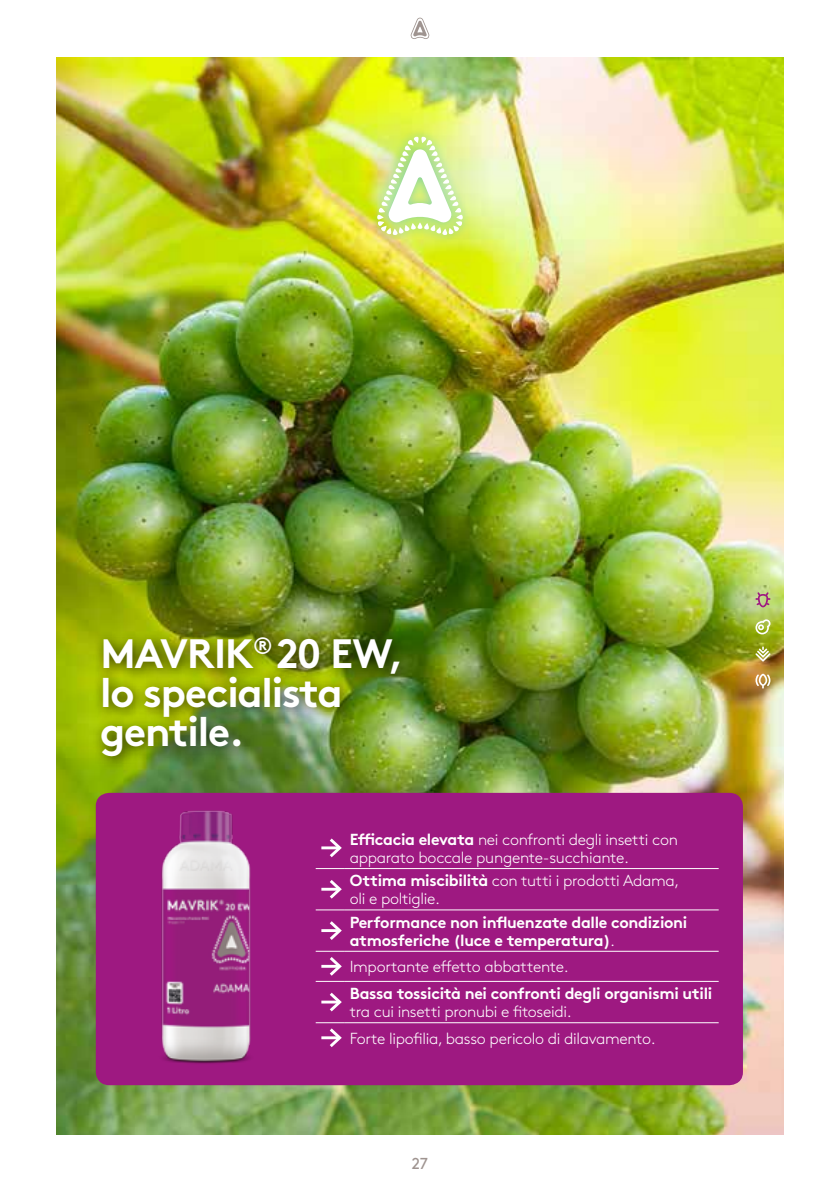
<style>
.page{position:relative;width:840px;height:1191px;background:#fff}
.page>*{position:absolute;margin:0;border:0;box-sizing:border-box;transform-origin:0 0}
.t1{font:700 41px/39px "Brown Std";letter-spacing:-.03em;color:#fff}
.t2{font:300 16px/18px "Brown Std";letter-spacing:-.02em;color:#fff}
.t3{font:700 16px/18px "Brown Std";letter-spacing:-.02em;color:#fff}
.t4{font:15.8px "Brown Std";color:#9f9490}
.s1{font-weight:700}
.s2{font-weight:300}
</style>
<div class="page">
<svg style="left:410px;top:18px;width:19px;height:21px"></svg>
<img style="left:57px;top:58px;width:725px;height:1076px">
<svg style="left:755px;top:592px;width:15px;height:15px"></svg>
<svg style="left:755px;top:619px;width:15px;height:15px"></svg>
<svg style="left:755px;top:646px;width:15px;height:15px"></svg>
<svg style="left:755px;top:673px;width:15px;height:15px"></svg>
<div style="left:96px;top:793px;width:646px;height:292px;background:#9e1981;border-radius:13px"></div>
<div style="left:92px;top:627px;width:322px;height:145px;background:#000;opacity:.75"></div>
<div style="left:369px;top:128px;width:101px;height:115px;background:#00a3e2;opacity:.4"></div>
<svg style="left:377px;top:136px;width:85px;height:99px"></svg>
<img style="left:120px;top:783px;width:171px;height:316px">
<hr style="left:344px;top:868px;width:374px;height:1px;background:#fff">
<hr style="left:344px;top:909px;width:374px;height:1px;background:#fff">
<hr style="left:344px;top:951px;width:374px;height:1px;background:#fff">
<hr style="left:344px;top:981px;width:374px;height:1px;background:#fff">
<hr style="left:344px;top:1022px;width:374px;height:1px;background:#fff">
<svg style="left:315px;top:868px;width:29px;height:1px"></svg>
<svg style="left:315px;top:909px;width:29px;height:1px"></svg>
<hr style="left:321px;top:846px;width:18px;height:3px;background:#fff">
<svg style="left:326px;top:838px;width:16px;height:20px"></svg>
<hr style="left:321px;top:887px;width:18px;height:3px;background:#fff">
<svg style="left:326px;top:880px;width:16px;height:19px"></svg>
<hr style="left:321px;top:929px;width:18px;height:3px;background:#fff">
<svg style="left:326px;top:921px;width:16px;height:19px"></svg>
<svg style="left:315px;top:951px;width:29px;height:31px"></svg>
<hr style="left:321px;top:1000px;width:18px;height:3px;background:#fff">
<svg style="left:326px;top:992px;width:16px;height:20px"></svg>
<svg style="left:315px;top:1022px;width:29px;height:25px"></svg>
<h1 class="t1" style="left:100px;top:633px;width:305px">MAVRIK<sup>®</sup> 20 EW, lo specialista gentile.</h1>
<p class="t2" style="left:349px;top:830px;width:329px"><span class="s1">Efficacia elevata</span> nei confronti degli insetti con apparato boccale pungente-succhiante.</p>
<p class="t2" style="left:349px;top:872px;width:331px"><span class="s1">Ottima miscibilità</span> con tutti i prodotti Adama, oli e poltiglie.</p>
<p class="t3" style="left:349px;top:913px;width:339px">Performance non influenzate dalle condizioni atmosferiche (luce e temperatura)<span class="s2">.</span></p>
<p class="t2" style="left:349px;top:958px;width:220px">Importante effetto abbattente.</p>
<p class="t3" style="left:349px;top:984px;width:364px">Bassa tossicità nei confronti degli organismi utili</p>
<p class="t2" style="left:349px;top:998px;width:307px;line-height:26.8px">tra cui insetti pronubi e fitoseidi.<br>Forte lipofilia, basso pericolo di dilavamento.</p>
<p class="t4" style="left:411px;top:1153px;width:18px">27</p>
</div>
